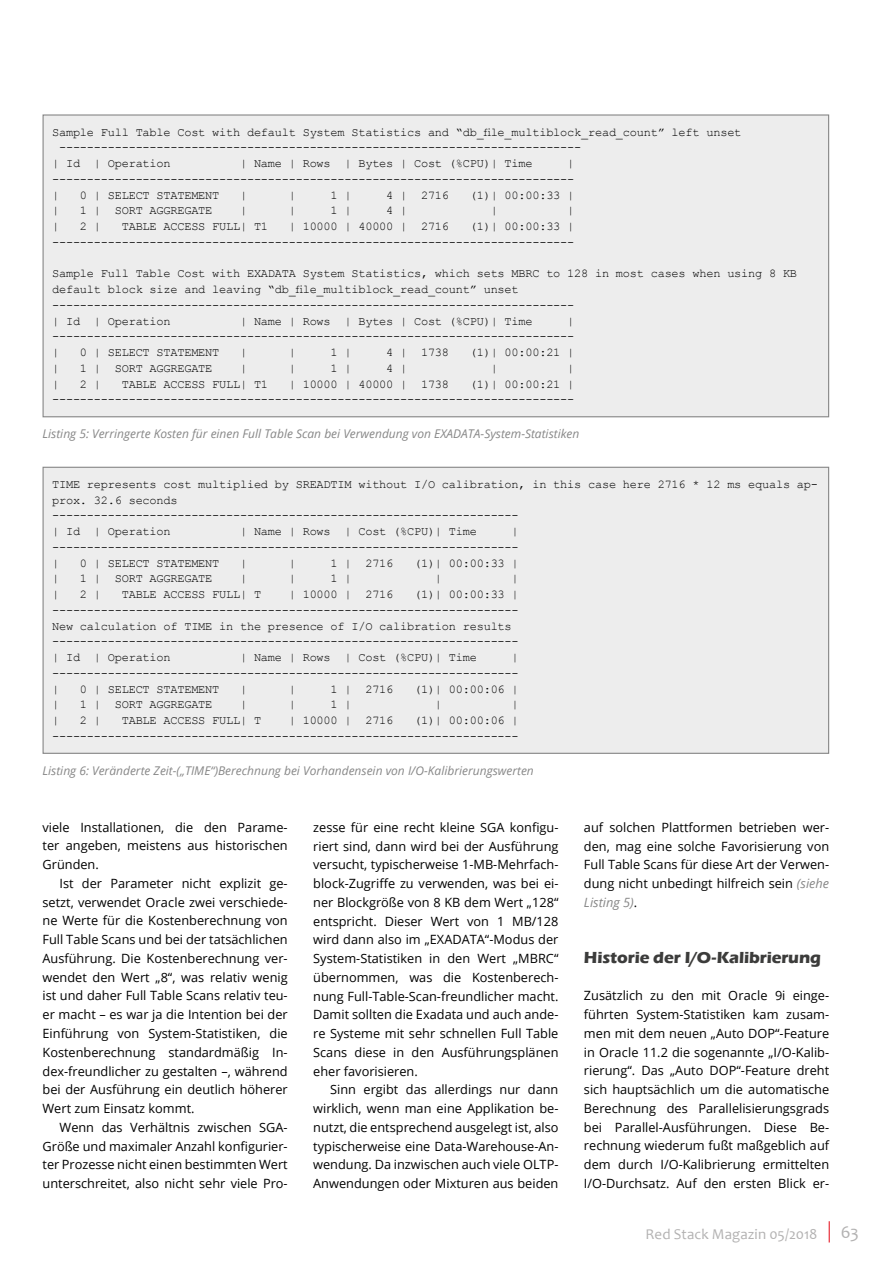
<style>
.page{position:relative;width:893px;height:1263px;background:#fff}
.page>*{position:absolute;margin:0;border:0;box-sizing:border-box;transform-origin:0 0}
.t1{font:18px "Candara";color:#b3b2b2}
.t2{font:700 16.5px "Eras ITC";letter-spacing:-.005em;color:#3c3c3b}
.t3{font:15px "Candara";letter-spacing:.005em;color:#b3b2b2}
.t4{font:12.75px/18.8px "Open Sans";color:#000;text-align:justify}
.t5{font:12px/15.8px "Courier New";letter-spacing:-.02em;color:#000;text-align:justify}
.t6{font:italic 12px "Open Sans";color:#878787}
.s1{font-style:italic;color:#878787}
</style>
<div class="page">
<svg style="left:829px;top:1221px;width:1px;height:21px"></svg>
<div style="left:43px;top:115px;width:786px;height:302px;background:#ededed"></div>
<div style="left:43px;top:467px;width:786px;height:286px;background:#ededed"></div>
<p class="t5" style="left:52px;top:124px;width:691px">Sample Full Table Cost with default System Statistics and “db_file_multiblock_read_count” left unset</p>
<p class="t5" style="left:59px;top:139px;width:524px">---------------------------------------------------------------------------</p>
<p class="t5" style="left:52px;top:155px;width:120px">| Id | Operation</p>
<p class="t5" style="left:240px;top:155px;width:294px">| Name | Rows | Bytes | Cost (%CPU)| Time</p>
<p class="t5" style="left:52px;top:155px;width:524px;text-indent:515px">| --------------------------------------------------------------------------- |</p>
<p class="t5" style="left:80px;top:187px;width:141px">0 | SELECT STATEMENT</p>
<p class="t5" style="left:240px;top:187px;width:9px">|</p>
<p class="t5" style="left:289px;top:187px;width:9px">|</p>
<p class="t5" style="left:331px;top:187px;width:23px">1 |</p>
<p class="t5" style="left:386px;top:187px;width:64px">4 | 2716</p>
<p class="t5" style="left:470px;top:187px;width:106px">(1)| 00:00:33 |</p>
<p class="t5" style="left:52px;top:202px;width:9px">|</p>
<p class="t5" style="left:80px;top:202px;width:134px">1 | SORT AGGREGATE</p>
<p class="t5" style="left:240px;top:202px;width:9px">|</p>
<p class="t5" style="left:289px;top:202px;width:9px">|</p>
<p class="t5" style="left:331px;top:202px;width:23px">1 |</p>
<p class="t5" style="left:386px;top:202px;width:23px">4 |</p>
<p class="t5" style="left:491px;top:202px;width:9px">|</p>
<p class="t5" style="left:567px;top:202px;width:9px">|</p>
<p class="t5" style="left:52px;top:218px;width:9px">|</p>
<p class="t5" style="left:80px;top:218px;width:23px">2 |</p>
<p class="t5" style="left:122px;top:218px;width:148px">TABLE ACCESS FULL| T1</p>
<p class="t5" style="left:289px;top:218px;width:162px">| 10000 | 40000 | 2716</p>
<p class="t5" style="left:52px;top:218px;width:524px;text-align:right">(1)| 00:00:33 | ---------------------------------------------------------------------------</p>
<p class="t5" style="left:52px;top:265px;width:746px;text-align:left">Sample Full Table Cost with EXADATA System Statistics, which sets MBRC to 128 in most cases when using 8 KB default block size and leaving “db_file_multiblock_read_count” unset ---------------------------------------------------------------------------<br>| Id | Operation</p>
<p class="t5" style="left:240px;top:313px;width:294px">| Name | Rows | Bytes | Cost (%CPU)| Time</p>
<p class="t5" style="left:52px;top:313px;width:524px;text-indent:515px">| --------------------------------------------------------------------------- |</p>
<p class="t5" style="left:80px;top:344px;width:141px">0 | SELECT STATEMENT</p>
<p class="t5" style="left:240px;top:344px;width:9px">|</p>
<p class="t5" style="left:289px;top:344px;width:9px">|</p>
<p class="t5" style="left:331px;top:344px;width:23px">1 |</p>
<p class="t5" style="left:386px;top:344px;width:64px">4 | 1738</p>
<p class="t5" style="left:470px;top:344px;width:106px">(1)| 00:00:21 |</p>
<p class="t5" style="left:52px;top:360px;width:9px">|</p>
<p class="t5" style="left:80px;top:360px;width:134px">1 | SORT AGGREGATE</p>
<p class="t5" style="left:240px;top:360px;width:9px">|</p>
<p class="t5" style="left:289px;top:360px;width:9px">|</p>
<p class="t5" style="left:331px;top:360px;width:23px">1 |</p>
<p class="t5" style="left:386px;top:360px;width:23px">4 |</p>
<p class="t5" style="left:491px;top:360px;width:9px">|</p>
<p class="t5" style="left:567px;top:360px;width:9px">|</p>
<p class="t5" style="left:52px;top:376px;width:9px">|</p>
<p class="t5" style="left:80px;top:376px;width:23px">2 |</p>
<p class="t5" style="left:122px;top:376px;width:148px">TABLE ACCESS FULL| T1</p>
<p class="t5" style="left:289px;top:376px;width:162px">| 10000 | 40000 | 1738</p>
<p class="t5" style="left:52px;top:376px;width:524px;text-align:right">(1)| 00:00:21 | ---------------------------------------------------------------------------</p>
<p class="t6" style="left:43px;top:425px;width:538px">Listing 5: Verringerte Kosten für einen Full Table Scan bei Verwendung von EXADATA-System-Statistiken</p>
<p class="t5" style="left:52px;top:476px;width:767px;text-align:left">TIME represents cost multiplied by SREADTIM without I/O calibration, in this case here 2716 * 12 ms equals ap&shy;prox. 32.6 seconds<br>-------------------------------------------------------------------<br>| Id | Operation</p>
<p class="t5" style="left:240px;top:523px;width:238px">| Name | Rows | Cost (%CPU)| Time</p>
<p class="t5" style="left:52px;top:523px;width:468px;text-indent:459px">| ------------------------------------------------------------------- |</p>
<p class="t5" style="left:80px;top:555px;width:141px">0 | SELECT STATEMENT</p>
<p class="t5" style="left:240px;top:555px;width:9px">|</p>
<p class="t5" style="left:289px;top:555px;width:9px">|</p>
<p class="t5" style="left:331px;top:555px;width:64px">1 | 2716</p>
<p class="t5" style="left:414px;top:555px;width:106px">(1)| 00:00:33 |</p>
<p class="t5" style="left:52px;top:570px;width:9px">|</p>
<p class="t5" style="left:80px;top:570px;width:134px">1 | SORT AGGREGATE</p>
<p class="t5" style="left:240px;top:570px;width:9px">|</p>
<p class="t5" style="left:289px;top:570px;width:9px">|</p>
<p class="t5" style="left:331px;top:570px;width:23px">1 |</p>
<p class="t5" style="left:435px;top:570px;width:9px">|</p>
<p class="t5" style="left:512px;top:570px;width:9px">|</p>
<p class="t5" style="left:52px;top:586px;width:9px">|</p>
<p class="t5" style="left:80px;top:586px;width:23px">2 |</p>
<p class="t5" style="left:122px;top:586px;width:141px">TABLE ACCESS FULL| T</p>
<p class="t5" style="left:289px;top:586px;width:106px">| 10000 | 2716</p>
<p class="t5" style="left:52px;top:586px;width:468px;text-align:left;text-indent:362px">(1)| 00:00:33 | ------------------------------------------------------------------- New calculation of TIME in the presence of I/O calibration results ------------------------------------------------------------------- | Id | Operation</p>
<p class="t5" style="left:240px;top:649px;width:238px">| Name | Rows | Cost (%CPU)| Time</p>
<p class="t5" style="left:52px;top:649px;width:468px;text-indent:459px">| ------------------------------------------------------------------- |</p>
<p class="t5" style="left:80px;top:681px;width:141px">0 | SELECT STATEMENT</p>
<p class="t5" style="left:240px;top:681px;width:9px">|</p>
<p class="t5" style="left:289px;top:681px;width:9px">|</p>
<p class="t5" style="left:331px;top:681px;width:64px">1 | 2716</p>
<p class="t5" style="left:414px;top:681px;width:106px">(1)| 00:00:06 |</p>
<p class="t5" style="left:52px;top:696px;width:9px">|</p>
<p class="t5" style="left:80px;top:696px;width:134px">1 | SORT AGGREGATE</p>
<p class="t5" style="left:240px;top:696px;width:9px">|</p>
<p class="t5" style="left:289px;top:696px;width:9px">|</p>
<p class="t5" style="left:331px;top:696px;width:23px">1 |</p>
<p class="t5" style="left:435px;top:696px;width:9px">|</p>
<p class="t5" style="left:512px;top:696px;width:9px">|</p>
<p class="t5" style="left:52px;top:712px;width:9px">|</p>
<p class="t5" style="left:80px;top:712px;width:23px">2 |</p>
<p class="t5" style="left:122px;top:712px;width:141px">TABLE ACCESS FULL| T</p>
<p class="t5" style="left:289px;top:712px;width:106px">| 10000 | 2716</p>
<p class="t5" style="left:52px;top:712px;width:468px;text-align:right">(1)| 00:00:06 | -------------------------------------------------------------------</p>
<p class="t6" style="left:43px;top:763px;width:493px">Listing 6: Veränderte Zeit-(„TIME“)Berechnung bei Vorhandensein von I/O-Kalibrierungswerten</p>
<p class="t4" style="left:43px;top:817px;width:247px">viele Installationen, die den Parame&shy;ter angeben, meistens aus historischen Gründen.</p>
<p class="t4" style="left:43px;top:873px;width:247px;text-indent:17px">Ist der Parameter nicht explizit ge&shy;setzt, verwendet Oracle zwei verschiede&shy;ne Werte für die Kostenberechnung von Full Table Scans und bei der tatsächlichen Ausführung. Die Kostenberechnung ver&shy;wendet den Wert „8“, was relativ wenig ist und daher Full Table Scans relativ teu&shy;er macht – es war ja die Intention bei der Einführung von System-Statistiken, die Kostenberechnung standardmäßig In&shy;dex-freundlicher zu gestalten –, während bei der Ausführung ein deutlich höherer Wert zum Einsatz kommt.</p>
<p class="t4" style="left:43px;top:1117px;width:247px;text-indent:17px">Wenn das Verhältnis zwischen SGA-Größe und maximaler Anzahl konfigurier&shy;ter Prozesse nicht einen bestimmten Wert unterschreitet, also nicht sehr viele Pro-</p>
<p class="t4" style="left:313px;top:817px;width:247px">zesse für eine recht kleine SGA konfigu&shy;riert sind, dann wird bei der Ausführung versucht, typischerweise 1-MB-Mehrfach&shy;block-Zugriffe zu verwenden, was bei ei&shy;ner Blockgröße von 8 KB dem Wert „128“ entspricht. Dieser Wert von 1 MB/128 wird dann also im „EXADATA“-Modus der System-Statistiken in den Wert „MBRC“ übernommen, was die Kostenberech&shy;nung Full-Table-Scan-freundlicher macht.<br>Damit sollten die Exadata und auch ande&shy;re Systeme mit sehr schnellen Full Table Scans diese in den Ausführungsplänen eher favorisieren.</p>
<p class="t4" style="left:313px;top:1080px;width:247px;text-indent:17px">Sinn ergibt das allerdings nur dann wirklich, wenn man eine Applikation be&shy;nutzt, die entsprechend ausgelegt ist, also typischerweise eine Data-Warehouse-An&shy;wendung. Da inzwischen auch viele OLTP-Anwendungen oder Mixturen aus beiden</p>
<p class="t4" style="left:584px;top:817px;width:247px">auf solchen Plattformen betrieben wer&shy;den, mag eine solche Favorisierung von Full Table Scans für diese Art der Verwen&shy;dung nicht unbedingt hilfreich sein <span class="s1">(siehe Listing 5)</span>.</p>
<h2 class="t2" style="left:584px;top:948px;width:239px">Historie der I/O-Kalibrierung</h2>
<p class="t4" style="left:584px;top:986px;width:247px">Zusätzlich zu den mit Oracle 9i einge&shy;führten System-Statistiken kam zusam&shy;men mit dem neuen „Auto DOP“-Feature in Oracle 11.2 die sogenannte „I/O-Kalib&shy;rierung“. Das „Auto DOP“-Feature dreht sich hauptsächlich um die automatische Berechnung des Parallelisierungsgrads bei Parallel-Ausführungen. Diese Be&shy;rechnung wiederum fußt maßgeblich auf dem durch I/O-Kalibrierung ermittelten I/O-Durchsatz. Auf den ersten Blick er-</p>
<p class="t3" style="left:646px;top:1224px;width:173px">Red Stack Magazin 05/2018</p>
<h1 class="t1" style="left:841px;top:1221px;width:20px">63</h1>
</div>
